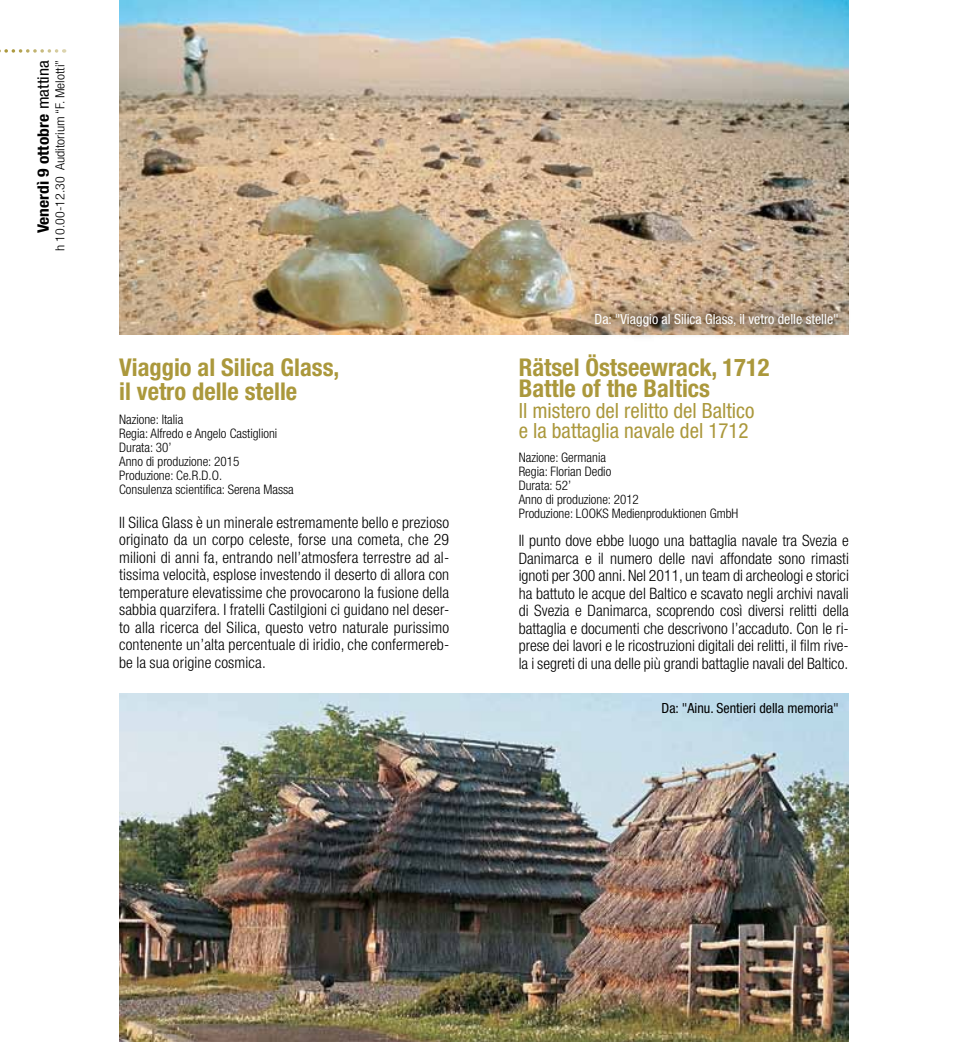
<style>
.page{position:relative;width:968px;height:1042px;background:#fff}
.page>*{position:absolute;margin:0;border:0;box-sizing:border-box;transform-origin:0 0}
.t1{font:700 condensed 24.5px/23.6px "Helvetica Neue LT Std";color:#ab983c}
.t2{font:condensed 21px/19.2px "Helvetica Neue LT Std";color:#ab983c}
.t3{font:300 condensed 15.75px/17.5px "Helvetica Neue LT Std";letter-spacing:.005em;color:#000;text-align:justify}
.t4{font:700 condensed 15.75px "Helvetica Neue LT Std";color:#000;scale:1.11 1}
.t5{font:condensed 14px "Helvetica Neue LT Std";color:#fff}
.t6{font:condensed 14px "Helvetica Neue LT Std";color:#000}
.t7{font:300 condensed 13.12px/14px "Helvetica Neue LT Std";color:#000}
.t8{font:300 condensed 12.6px "Helvetica Neue LT Std";color:#000;scale:1.11 1}
.s1{font-weight:400}
</style>
<div class="page">
<svg style="left:0;top:49px;width:57px;height:4px"></svg>
<img style="left:119px;top:0;width:729px;height:335px">
<img style="left:119px;top:694px;width:729px;height:348px">
<div style="left:578px;top:297px;width:274px;height:45px;background:#000;opacity:.75"></div>
<p class="t4" style="left:34px;top:233px;width:157px;rotate:-90deg">Venerdì 9 ottobre <span class="s1">mattina</span></p>
<p class="t8" style="left:53px;top:251px;width:174px;rotate:-90deg">h 10.00-12.30 Auditorium “F. Melotti”</p>
<h1 class="t1" style="left:119px;top:355px;width:222px">Viaggio al Silica Glass, il vetro delle stelle</h1>
<p class="t7" style="left:119px;top:412px;width:176px">Nazione: Italia<br>Regia: Alfredo e Angelo Castiglioni<br>Durata: 30’<br>Anno di produzione: 2015<br>Produzione: Ce.R.D.O.<br>Consulenza scientifica: Serena Massa</p>
<p class="t3" style="left:119px;top:513px;width:331px">Il Silica Glass è un minerale estremamente bello e prezioso originato da un corpo celeste, forse una cometa, che 29 milioni di anni fa, entrando nell’atmosfera terrestre ad al&shy;tissima velocità, esplose investendo il deserto di allora con temperature elevatissime che provocarono la fusione della sabbia quarzifera. I fratelli Castilgioni ci guidano nel deser&shy;to alla ricerca del Silica, questo vetro naturale purissimo contenente un’alta percentuale di iridio, che confermereb&shy;be la sua origine cosmica.</p>
<p class="t5" style="left:594px;top:311px;width:246px">Da: "Viaggio al Silica Glass, il vetro delle stelle"</p>
<h1 class="t1" style="left:518px;top:357px;width:252px;line-height:21px">Rätsel Östseewrack, 1712<br>Battle of the Baltics</h1>
<h2 class="t2" style="left:518px;top:401px;width:237px">Il mistero del relitto del Baltico e la battaglia navale del 1712</h2>
<p class="t7" style="left:518px;top:450px;width:221px">Nazione: Germania<br>Regia: Florian Dedio<br>Durata: 52’<br>Anno di produzione: 2012<br>Produzione: LOOKS Medienproduktionen GmbH</p>
<p class="t3" style="left:518px;top:532px;width:331px">Il punto dove ebbe luogo una battaglia navale tra Svezia e Danimarca e il numero delle navi affondate sono rimasti ignoti per 300 anni. Nel 2011, un team di archeologi e storici ha battuto le acque del Baltico e scavato negli archivi navali di Svezia e Danimarca, scoprendo così diversi relitti della battaglia e documenti che descrivono l’accaduto. Con le ri&shy;prese dei lavori e le ricostruzioni digitali dei relitti, il film rive&shy;la i segreti di una delle più grandi battaglie navali del Baltico.</p>
<p class="t6" style="left:661px;top:700px;width:179px">Da: "Ainu. Sentieri della memoria"</p>
</div>
